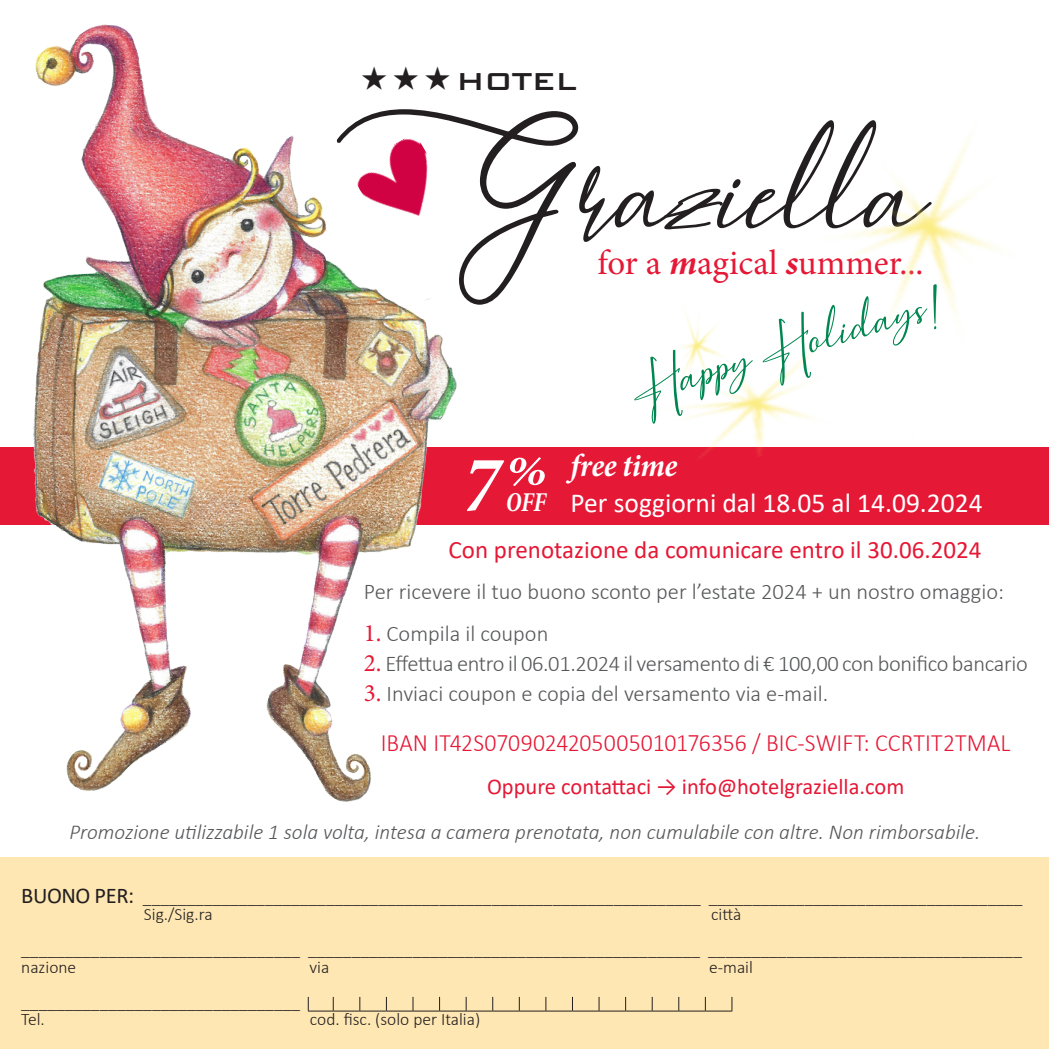
<style>
.page{position:relative;width:1049px;height:1049px;background:#fff}
.page>*{position:absolute;margin:0;border:0;box-sizing:border-box;transform-origin:0 0}
.t1{font:114.5px "Hearth Stone";letter-spacing:-.02em;color:#231f20}
.t2{font:italic 700 condensed 80px "Minion Pro";color:#fff}
.t3{font:italic 700 condensed 42.5px "Minion Pro";color:#fff;scale:1.3 1}
.t4{font:42px "Hearth Stone";color:#008751}
.t5{font:35px "Minion Pro";color:#e51836}
.t6{font:500 32.75px "Bank Gothic BT";letter-spacing:-.03em;color:#231f20}
.t7{font:italic 700 condensed 32.5px "Minion Pro";letter-spacing:-.01em;color:#fff}
.t8{font:27.5px "Calibri";color:#fff}
.t9{font:italic 700 condensed 27.5px "Minion Pro";color:#fff;scale:.9 1}
.t10{font:300 25px "Calibri";color:#e51836;scale:.95 1}
.t11{font:25px "Calibri";color:#e51836}
.t12{font:300 22.5px "Calibri";color:#57585a}
.t13{font:22.5px "Calibri";color:#e51836}
.t14{font:italic 300 21.25px "Calibri";color:#57585a}
.t15{font:300 17.5px "Calibri";color:#231f20}
.s1{font-family:"Aerotis";font-size:144.75px}
.s2{font-weight:700;font-style:italic}
.s3{font-family:"Minion Pro";font-weight:400;font-size:25px;color:#e51836}
.s4{font-weight:400;font-size:22.5px}
</style>
<div class="page">
<div style="left:0;top:446px;width:1049px;height:78px;background:#e51836"></div>
<img style="left:26px;top:25px;width:433px;height:777px">
<div style="left:0;top:857px;width:1049px;height:192px;background:#fee7b3"></div>
<svg style="left:308px;top:997px;width:424px;height:14px"></svg>
<svg style="left:335px;top:107px;width:165px;height:199px"></svg>
<img style="left:349px;top:133px;width:103px;height:102px">
<img style="left:500px;top:111px;width:549px;height:347px">
<svg style="left:362px;top:66px;width:24px;height:24px"></svg>
<svg style="left:394px;top:66px;width:24px;height:24px"></svg>
<svg style="left:425px;top:66px;width:25px;height:24px"></svg>
<p class="t6" style="left:456px;top:63px;width:123px">HOTEL</p>
<p class="t1" style="left:342px;top:130px;width:588px"><span class="s1">G</span>raziella</p>
<p class="t5" style="left:597px;top:239px;width:327px">for a <span class="s2">m</span>agical <span class="s2">s</span>ummer...</p>
<p class="t4" style="left:624px;top:369px;width:327px;rotate:-16deg">Happy Holidays!</p>
<p class="t2" style="left:462px;top:429px;width:39px">7</p>
<p class="t3" style="left:505px;top:441px;width:34px">%</p>
<p class="t9" style="left:506px;top:483px;width:46px">OFF</p>
<p class="t7" style="left:570px;top:443px;width:108px">free time</p>
<p class="t8" style="left:570px;top:484px;width:414px">Per soggiorni dal 18.05 al 14.09.2024</p>
<p class="t11" style="left:449px;top:532px;width:534px">Con prenotazione da comunicare entro il 30.06.2024</p>
<p class="t12" style="left:364px;top:577px;width:642px">Per ricevere il tuo buono sconto per l’estate 2024 + un nostro omaggio:</p>
<p class="t12" style="left:364px;top:620px;width:186px"><span class="s3">1.</span> Compila il coupon</p>
<p class="t12" style="left:364px;top:650px;width:665px"><span class="s3">2.</span> Effettua entro il 06.01.2024 il versamento di € 100,00 con bonifico bancario</p>
<p class="t12" style="left:364px;top:680px;width:466px"><span class="s3">3.</span> Inviaci coupon e copia del versamento via e-mail.</p>
<p class="t10" style="left:381px;top:727px;width:664px">IBAN IT42S0709024205005010176356 / BIC-SWIFT: CCRTIT2TMAL</p>
<p class="t13" style="left:487px;top:770px;width:419px">Oppure contattaci → info@hotelgraziella.com</p>
<p class="t14" style="left:69px;top:819px;width:912px">Promozione utilizzabile 1 sola volta, intesa a camera prenotata, non cumulabile con altre. Non rimborsabile.</p>
<p class="t15" style="left:21px;top:886px;width:1003px"><span class="s4">BUONO PER:</span> ________________________________________________________________ ____________________________________</p>
<p class="t15" style="left:144px;top:904px;width:70px">Sig./Sig.ra</p>
<p class="t15" style="left:711px;top:904px;width:32px">città</p>
<p class="t15" style="left:21px;top:939px;width:1002px">________________________________ _____________________________________________ ____________________________________</p>
<p class="t15" style="left:21px;top:956px;width:56px">nazione</p>
<p class="t15" style="left:310px;top:956px;width:21px">via</p>
<p class="t15" style="left:709px;top:956px;width:45px">e-mail</p>
<p class="t15" style="left:21px;top:991px;width:280px">________________________________</p>
<p class="t15" style="left:21px;top:1009px;width:25px">Tel.</p>
<p class="t15" style="left:310px;top:1009px;width:172px">cod. fisc. (solo per Italia)</p>
</div>
